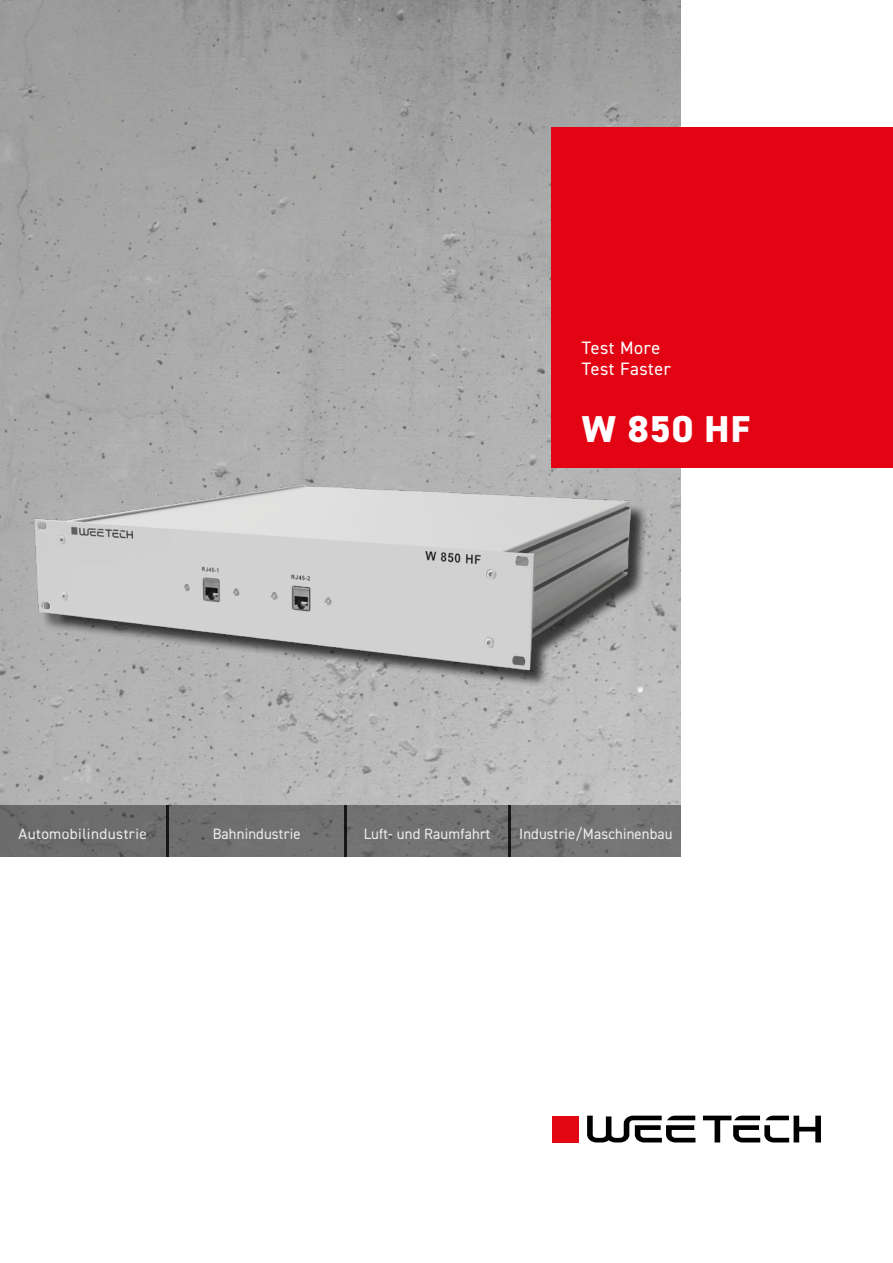
<style>
.page{position:relative;width:893px;height:1263px;background:#fff}
.page>*{position:absolute;margin:0;border:0;box-sizing:border-box;transform-origin:0 0}
.t1{font:800 37.5px "DIN2014";color:#fff}
.t2{font:18px/21.6px "DIN2014";letter-spacing:.03em;color:#fff}
.t3{font:15px "DIN2014";letter-spacing:.01em;color:#ededed}
.t4{font:15px "DIN2014";letter-spacing:.03em;color:#ededed}
</style>
<div class="page">
<img style="left:0;top:0;width:680px;height:806px">
<div style="left:0;top:806px;width:680px;height:51px;background:#707070"></div>
<hr style="left:166px;top:806px;width:2px;height:51px;background:#000">
<hr style="left:508px;top:806px;width:2px;height:51px;background:#000">
<div style="left:552px;top:128px;width:341px;height:340px;background:#e30413"></div>
<div style="left:552px;top:1115px;width:27px;height:27px;background:#e30613"></div>
<svg style="left:703px;top:1115px;width:118px;height:27px"></svg>
<svg style="left:587px;top:1115px;width:108px;height:27px"></svg>
<hr style="left:344px;top:806px;width:2px;height:51px;background:#000">
<img style="left:21px;top:462px;width:625px;height:231px">
<p class="t2" style="left:582px;top:336px;width:90px">Test More<br>Test Faster</p>
<h1 class="t1" style="left:582px;top:404px;width:170px">W 850 HF</h1>
<p class="t4" style="left:18px;top:824px;width:130px">Automobilindustrie</p>
<p class="t3" style="left:213px;top:825px;width:89px">Bahnindustrie</p>
<p class="t3" style="left:364px;top:824px;width:128px">Luft- und Raumfahrt</p>
<p class="t3" style="left:519px;top:825px;width:155px">Industrie/Maschinenbau</p>
</div>
